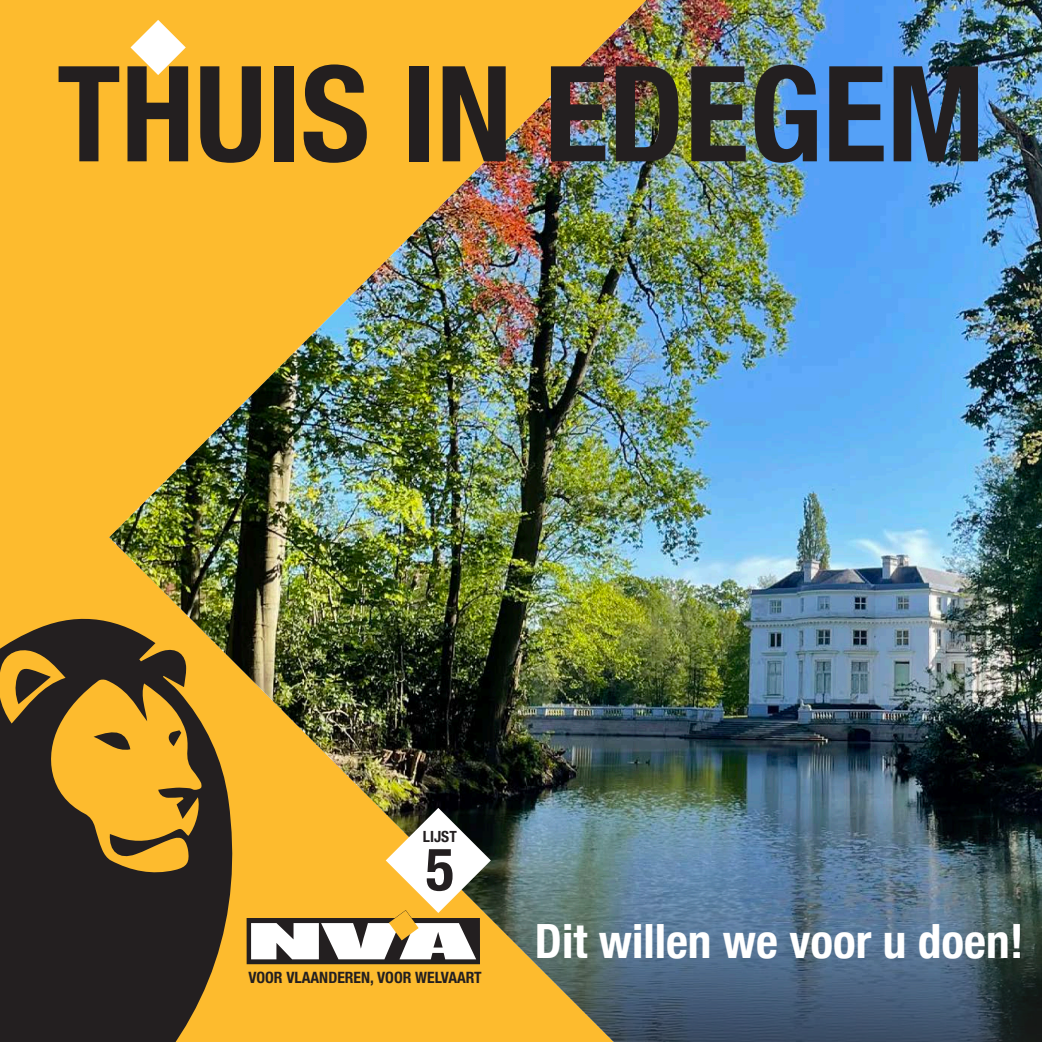
<style>
.page{position:relative;width:1042px;height:1042px;background:#fdbb2e}
.page>*{position:absolute;margin:0;border:0;box-sizing:border-box;transform-origin:0 0}
.t1{font:700 condensed 133px "Helvetica Neue";color:#231f20}
.t2{font:700 condensed 59.15px "Helvetica Neue LT Std";color:#231f20}
.t3{font:700 condensed 47.25px "Helvetica Neue";color:#fff}
.t4{font:700 condensed 21.18px "Helvetica Neue LT Std";color:#231f20}
.t5{font:700 condensed 15.75px "Helvetica Neue";color:#231f20}
.t6{font:700 condensed 15.58px "Helvetica Neue LT Std";color:#231f20}
</style>
<div class="page">
<img style="left:109px;top:0;width:933px;height:965px">
<svg style="left:359px;top:804px;width:683px;height:238px;background:#657371"></svg>
<svg style="left:130px;top:20px;width:56px;height:55px"></svg>
<svg style="left:0;top:611px;width:244px;height:431px;fill:#231f20"></svg>
<svg style="left:94px;top:728px;width:36px;height:24px"></svg>
<svg style="left:167px;top:730px;width:14px;height:16px"></svg>
<svg style="left:14px;top:667px;width:37px;height:37px"></svg>
<div style="left:0;top:935px;width:74px;height:107px;background:#231f20"></div>
<svg style="left:247px;top:808px;width:244px;height:156px"></svg>
<p class="t1" style="left:57px;top:4px;width:929px">THUIS IN EDEGEM</p>
<p class="t6" style="left:423px;top:827px;width:35px">LIJST</p>
<p class="t2" style="left:426px;top:833px;width:30px">5</p>
<p class="t4" style="left:246px;top:963px;width:236px">NIEUW-VLAAMSE ALLIANTIE</p>
<p class="t5" style="left:248px;top:967px;width:235px">VOOR VLAANDEREN, VOOR WELVAART</p>
<p class="t3" style="left:535px;top:902px;width:490px">Dit willen we voor u doen!</p>
</div>
